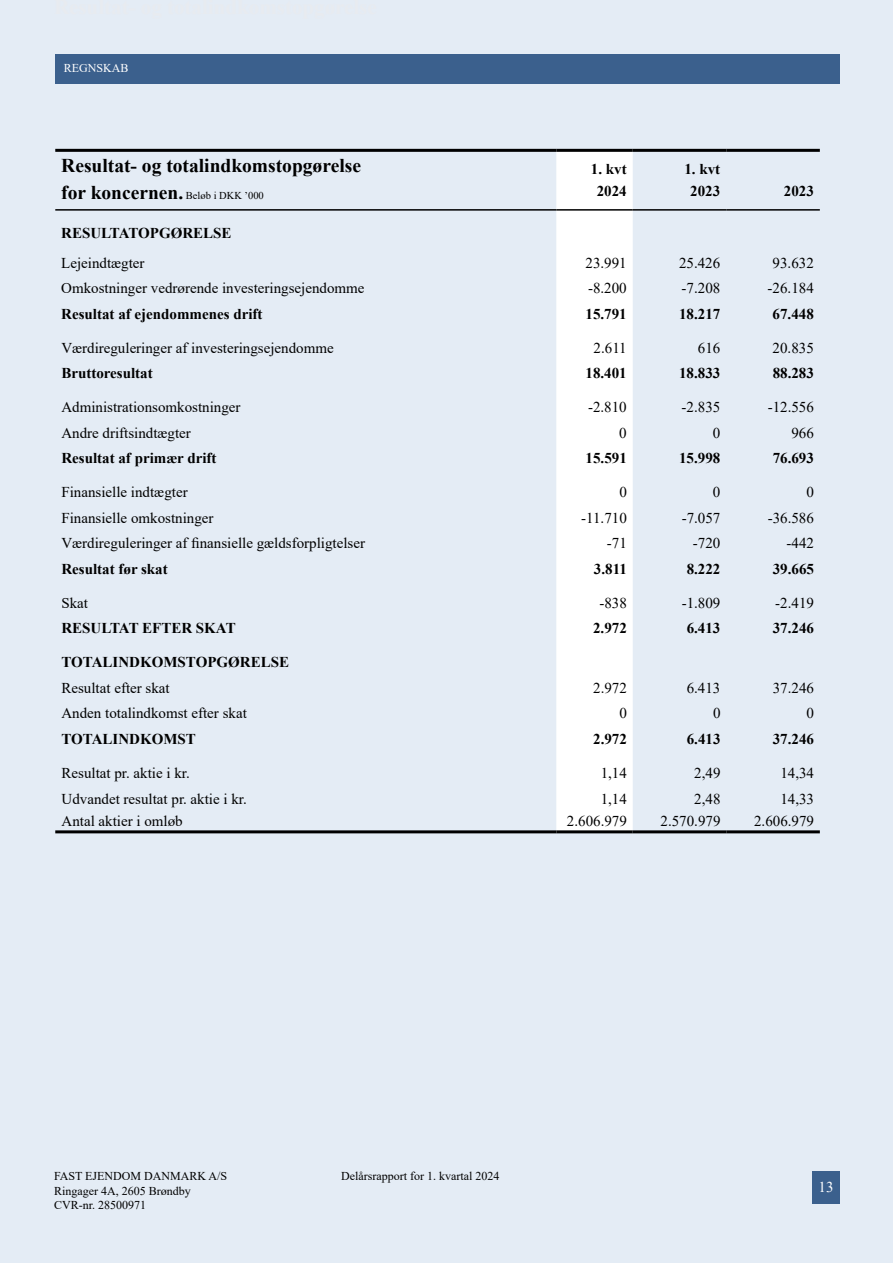
<style>
.page{position:relative;width:893px;height:1263px;background:#e4ecf5}
.page>*{position:absolute;margin:0;border:0;box-sizing:border-box;transform-origin:0 0}
.t1{font:700 19.5px "Times New Roman";color:#000}
.t2{font:15px "Times New Roman";color:#000}
.t3{font:700 15px "Times New Roman";color:#000}
.t4{font:15px "Times New Roman";color:#fff}
.t5{font:12px/14.4px "Times New Roman";color:#000}
.t6{font:12px "Times New Roman";color:#fff}
.s1{font-weight:400;font-size:10.5px}
</style>
<div class="page">
<div style="left:812px;top:1171px;width:28px;height:32px;background:#3b608d"></div>
<div style="left:55px;top:54px;width:785px;height:30px;background:#3b608d"></div>
<svg style="left:556px;top:152px;width:77px;height:678px"></svg>
<hr style="left:55px;top:830px;width:501px;height:3px;background:#000">
<hr style="left:633px;top:830px;width:93px;height:3px;background:#000">
<hr style="left:726px;top:830px;width:94px;height:3px;background:#000">
<hr style="left:55px;top:209px;width:501px;height:2px;background:#000">
<hr style="left:633px;top:209px;width:93px;height:2px;background:#000">
<hr style="left:726px;top:209px;width:94px;height:2px;background:#000">
<hr style="left:55px;top:149px;width:501px;height:3px;background:#000">
<hr style="left:633px;top:149px;width:93px;height:3px;background:#000">
<hr style="left:726px;top:149px;width:94px;height:3px;background:#000">
<hr style="left:556px;top:149px;width:77px;height:3px;background:#000">
<hr style="left:556px;top:209px;width:77px;height:2px;background:#000">
<hr style="left:556px;top:830px;width:77px;height:3px;background:#000">
<p class="t6" style="left:64px;top:60px;width:66px">REGNSKAB</p>
<h1 class="t1" style="left:61px;top:151px;width:301px">Resultat- og totalindkomstopgørelse</h1>
<p class="t3" style="left:591px;top:158px;width:37px">1. kvt</p>
<p class="t3" style="left:684px;top:158px;width:37px">1. kvt</p>
<h1 class="t1" style="left:61px;top:179px;width:204px">for koncernen. <span class="s1">Beløb i DKK ’000</span></h1>
<p class="t3" style="left:597px;top:180px;width:31px">2024</p>
<p class="t3" style="left:690px;top:180px;width:31px">2023</p>
<p class="t3" style="left:784px;top:180px;width:31px">2023</p>
<p class="t3" style="left:61px;top:222px;width:172px">RESULTATOPGØRELSE</p>
<p class="t2" style="left:61px;top:252px;width:85px">Lejeindtægter</p>
<p class="t2" style="left:585px;top:252px;width:43px">23.991</p>
<p class="t2" style="left:679px;top:252px;width:43px">25.426</p>
<p class="t2" style="left:773px;top:252px;width:43px">93.632</p>
<p class="t2" style="left:61px;top:278px;width:305px">Omkostninger vedrørende investeringsejendomme</p>
<p class="t2" style="left:588px;top:278px;width:40px">-8.200</p>
<p class="t2" style="left:682px;top:278px;width:40px">-7.208</p>
<p class="t2" style="left:768px;top:278px;width:48px">-26.184</p>
<p class="t3" style="left:61px;top:303px;width:203px">Resultat af ejendommenes drift</p>
<p class="t3" style="left:585px;top:303px;width:43px">15.791</p>
<p class="t3" style="left:679px;top:303px;width:43px">18.217</p>
<p class="t3" style="left:773px;top:303px;width:43px">67.448</p>
<p class="t2" style="left:61px;top:337px;width:274px">Værdireguleringer af investeringsejendomme</p>
<p class="t2" style="left:594px;top:337px;width:35px">2.611</p>
<p class="t2" style="left:698px;top:337px;width:24px">616</p>
<p class="t2" style="left:773px;top:337px;width:43px">20.835</p>
<p class="t3" style="left:61px;top:362px;width:93px">Bruttoresultat</p>
<p class="t3" style="left:585px;top:362px;width:43px">18.401</p>
<p class="t3" style="left:679px;top:362px;width:43px">18.833</p>
<p class="t3" style="left:773px;top:362px;width:43px">88.283</p>
<p class="t2" style="left:61px;top:397px;width:181px">Administrationsomkostninger</p>
<p class="t2" style="left:588px;top:397px;width:40px">-2.810</p>
<p class="t2" style="left:682px;top:397px;width:40px">-2.835</p>
<p class="t2" style="left:768px;top:397px;width:48px">-12.556</p>
<p class="t2" style="left:61px;top:422px;width:131px">Andre driftsindtægter</p>
<p class="t2" style="left:619px;top:422px;width:9px">0</p>
<p class="t2" style="left:713px;top:422px;width:9px">0</p>
<p class="t2" style="left:791px;top:422px;width:24px">966</p>
<p class="t3" style="left:61px;top:447px;width:157px">Resultat af primær drift</p>
<p class="t3" style="left:586px;top:447px;width:43px">15.591</p>
<p class="t3" style="left:679px;top:447px;width:43px">15.998</p>
<p class="t3" style="left:773px;top:447px;width:43px">76.693</p>
<p class="t2" style="left:61px;top:482px;width:128px">Finansielle indtægter</p>
<p class="t2" style="left:619px;top:482px;width:9px">0</p>
<p class="t2" style="left:713px;top:482px;width:9px">0</p>
<p class="t2" style="left:806px;top:482px;width:9px">0</p>
<p class="t2" style="left:61px;top:507px;width:154px">Finansielle omkostninger</p>
<p class="t2" style="left:581px;top:507px;width:47px">-11.710</p>
<p class="t2" style="left:682px;top:507px;width:40px">-7.057</p>
<p class="t2" style="left:768px;top:507px;width:48px">-36.586</p>
<p class="t2" style="left:61px;top:533px;width:305px">Værdireguleringer af finansielle gældsforpligtelser</p>
<p class="t2" style="left:607px;top:533px;width:21px">-71</p>
<p class="t2" style="left:693px;top:533px;width:29px">-720</p>
<p class="t2" style="left:786px;top:533px;width:29px">-442</p>
<p class="t3" style="left:61px;top:558px;width:108px">Resultat før skat</p>
<p class="t3" style="left:594px;top:558px;width:34px">3.811</p>
<p class="t3" style="left:687px;top:558px;width:35px">8.222</p>
<p class="t3" style="left:773px;top:558px;width:43px">39.665</p>
<p class="t2" style="left:61px;top:592px;width:28px">Skat</p>
<p class="t2" style="left:599px;top:592px;width:29px">-838</p>
<p class="t2" style="left:682px;top:592px;width:40px">-1.809</p>
<p class="t2" style="left:775px;top:592px;width:40px">-2.419</p>
<p class="t3" style="left:61px;top:618px;width:176px">RESULTAT EFTER SKAT</p>
<p class="t3" style="left:593px;top:618px;width:35px">2.972</p>
<p class="t3" style="left:687px;top:618px;width:35px">6.413</p>
<p class="t3" style="left:773px;top:618px;width:43px">37.246</p>
<p class="t3" style="left:61px;top:652px;width:229px">TOTALINDKOMSTOPGØRELSE</p>
<p class="t2" style="left:61px;top:677px;width:110px">Resultat efter skat</p>
<p class="t2" style="left:593px;top:677px;width:35px">2.972</p>
<p class="t2" style="left:687px;top:677px;width:35px">6.413</p>
<p class="t2" style="left:773px;top:677px;width:43px">37.246</p>
<p class="t2" style="left:61px;top:703px;width:187px">Anden totalindkomst efter skat</p>
<p class="t2" style="left:619px;top:703px;width:9px">0</p>
<p class="t2" style="left:713px;top:703px;width:9px">0</p>
<p class="t2" style="left:806px;top:703px;width:9px">0</p>
<p class="t3" style="left:61px;top:728px;width:136px">TOTALINDKOMST</p>
<p class="t3" style="left:593px;top:728px;width:35px">2.972</p>
<p class="t3" style="left:687px;top:728px;width:35px">6.413</p>
<p class="t3" style="left:773px;top:728px;width:43px">37.246</p>
<p class="t2" style="left:61px;top:762px;width:130px">Resultat pr. aktie i kr.</p>
<p class="t2" style="left:601px;top:762px;width:28px">1,14</p>
<p class="t2" style="left:694px;top:762px;width:28px">2,49</p>
<p class="t2" style="left:780px;top:762px;width:35px">14,34</p>
<p class="t2" style="left:62px;top:788px;width:187px">Udvandet resultat pr. aktie i kr.</p>
<p class="t2" style="left:601px;top:788px;width:28px">1,14</p>
<p class="t2" style="left:694px;top:788px;width:28px">2,48</p>
<p class="t2" style="left:780px;top:788px;width:35px">14,33</p>
<p class="t2" style="left:62px;top:810px;width:123px">Antal aktier i omløb</p>
<p class="t2" style="left:567px;top:810px;width:61px">2.606.979</p>
<p class="t2" style="left:660px;top:810px;width:61px">2.570.979</p>
<p class="t2" style="left:754px;top:810px;width:61px">2.606.979</p>
<p class="t5" style="left:54px;top:1168px;width:175px">FAST EJENDOM DANMARK A/S<br>Ringager 4A, 2605 Brøndby<br>CVR-nr. 28500971</p>
<p class="t5" style="left:341px;top:1168px;width:160px">Delårsrapport for 1. kvartal 2024</p>
<p class="t4" style="left:819px;top:1177px;width:16px">13</p>
</div>
